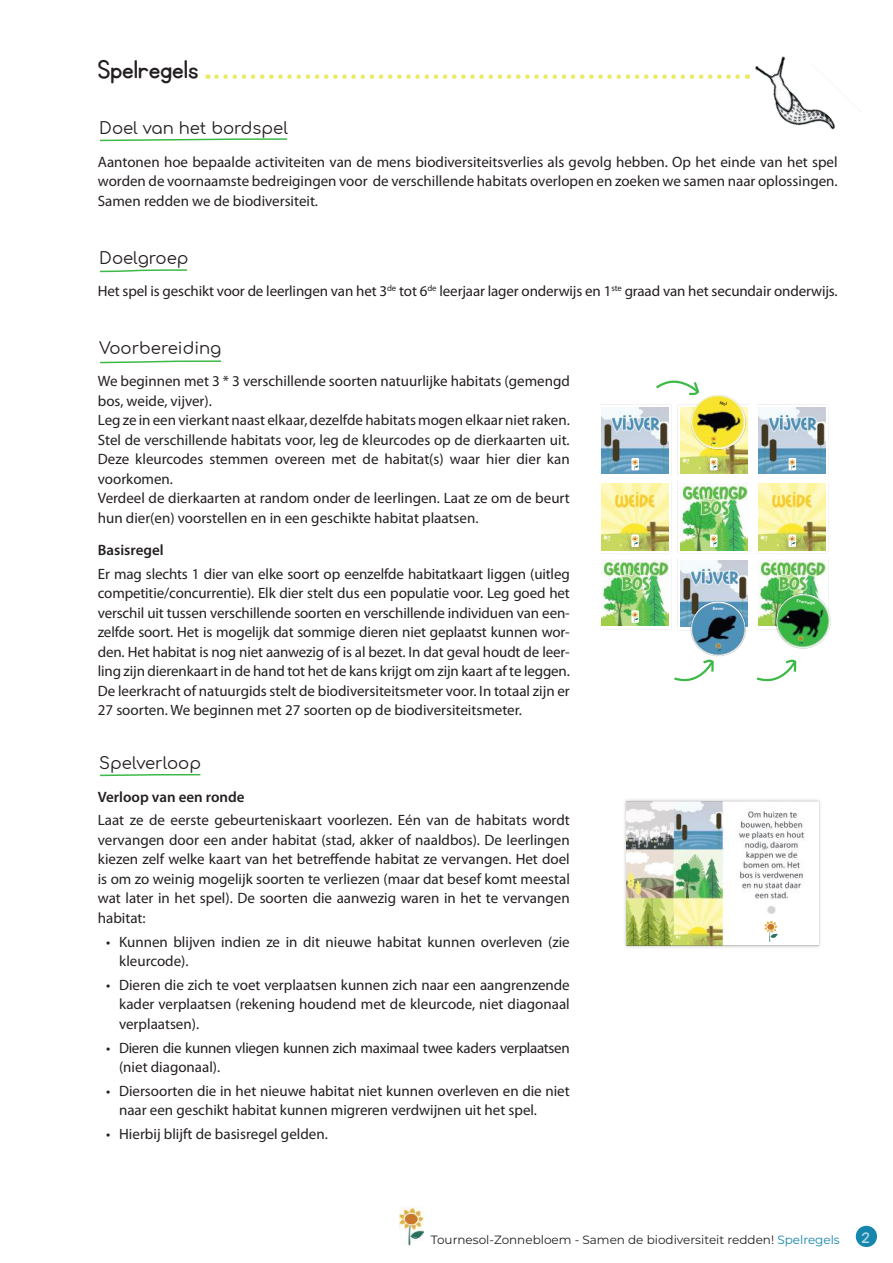
<style>
.page{position:relative;width:893px;height:1263px;background:#fff}
.page>*{position:absolute;margin:0;border:0;box-sizing:border-box;transform-origin:0 0}
.t1{font:30px "KG Primary Penmanship";color:#241f1f}
.t2{font:16.5px "Comfortaa";color:#241f1f}
.t3{font:15px/19.5px "Myriad Pro";color:#241f1f;text-align:justify}
.t4{font:15px/19.5px "Myriad Pro";letter-spacing:-.02em;color:#241f1f}
.t5{font:600 15px "Myriad Pro";color:#241f1f}
.t6{font:12px "Montserrat";color:#241f1f}
.t7{font:12px "KG Candy Cane Stripe";color:#fff}
.t8{font:600 4.35px "Myriad Pro";color:#fff}
.t9{font:600 4.35px "Myriad Pro";color:#241f1f}
.s1{color:#1587af}
</style>
<div class="page">
<div style="left:856px;top:1226px;width:21px;height:21px;background:#1587af;border-radius:50%"></div>
<img style="left:399px;top:1206px;width:24px;height:39px">
<svg style="left:99px;top:138px;width:188px;height:4px"></svg>
<svg style="left:99px;top:269px;width:89px;height:4px"></svg>
<svg style="left:99px;top:774px;width:102px;height:3px"></svg>
<svg style="left:99px;top:360px;width:123px;height:4px"></svg>
<img style="left:748px;top:56px;width:87px;height:74px">
<img style="left:759px;top:559px;width:67px;height:67px">
<svg style="left:680px;top:483px;width:68px;height:68px"></svg>
<img style="left:680px;top:484px;width:67px;height:66px">
<div style="left:710px;top:535px;width:7px;height:12px;background:#fff"></div>
<svg style="left:710px;top:536px;width:7px;height:10px"></svg>
<div style="left:599px;top:557px;width:73px;height:72px;background:#fbfbfb"></div>
<div style="left:600px;top:557px;width:71px;height:72px;background:#fff"></div>
<img style="left:602px;top:559px;width:66px;height:67px">
<svg style="left:631px;top:610px;width:8px;height:13px"></svg>
<svg style="left:632px;top:612px;width:6px;height:10px"></svg>
<div style="left:677px;top:404px;width:73px;height:73px;background:#241f1f;opacity:.3"></div>
<svg style="left:678px;top:405px;width:71px;height:71px"></svg>
<img style="left:680px;top:452px;width:67px;height:21px">
<div style="left:710px;top:458px;width:7px;height:12px;background:#fff"></div>
<svg style="left:710px;top:459px;width:7px;height:10px"></svg>
<svg style="left:601px;top:483px;width:68px;height:68px"></svg>
<img style="left:602px;top:484px;width:66px;height:66px">
<div style="left:631px;top:534px;width:8px;height:13px;background:#fff"></div>
<svg style="left:632px;top:536px;width:6px;height:10px"></svg>
<svg style="left:758px;top:483px;width:68px;height:68px"></svg>
<img style="left:759px;top:484px;width:67px;height:66px">
<div style="left:788px;top:534px;width:8px;height:13px;background:#fff"></div>
<svg style="left:789px;top:536px;width:6px;height:10px"></svg>
<svg style="left:758px;top:416px;width:68px;height:58px"></svg>
<img style="left:759px;top:407px;width:67px;height:66px">
<div style="left:789px;top:458px;width:7px;height:12px;background:#fff"></div>
<svg style="left:789px;top:459px;width:7px;height:10px"></svg>
<div style="left:599px;top:404px;width:73px;height:73px;background:#241f1f;opacity:.3"></div>
<svg style="left:600px;top:405px;width:71px;height:71px"></svg>
<img style="left:602px;top:407px;width:67px;height:66px">
<svg style="left:631px;top:458px;width:8px;height:12px"></svg>
<svg style="left:632px;top:459px;width:6px;height:10px"></svg>
<div style="left:677px;top:558px;width:73px;height:72px;background:#241f1f;opacity:.3"></div>
<svg style="left:678px;top:559px;width:71px;height:71px"></svg>
<img style="left:680px;top:561px;width:67px;height:66px">
<svg style="left:756px;top:659px;width:41px;height:23px"></svg>
<div style="left:690px;top:601px;width:56px;height:55px;background:#241f1f;opacity:.3"></div>
<img style="left:692px;top:602px;width:53px;height:53px">
<svg style="left:674px;top:643px;width:50px;height:39px"></svg>
<img style="left:775px;top:592px;width:56px;height:57px">
<div style="left:623px;top:798px;width:199px;height:152px;background:#241f1f;opacity:.3"></div>
<img style="left:626px;top:801px;width:193px;height:145px">
<svg style="left:216px;top:74px;width:532px;height:5px"></svg>
<img style="left:653px;top:380px;width:95px;height:72px">
<h1 class="t1" style="left:98px;top:55px;width:102px">Spelregels</h1>
<p class="t2" style="left:99px;top:114px;width:190px">Doel van het bordspel</p>
<p class="t3" style="left:98px;top:152px;width:741px">Aantonen hoe bepaalde activiteiten van de mens biodiversiteitsverlies als gevolg hebben. Op het einde van het spel worden de voornaamste bedreigingen voor de verschillende habitats overlopen en zoeken we samen naar oplossingen.<br>Samen redden we de biodiversiteit.</p>
<p class="t2" style="left:99px;top:243px;width:91px">Doelgroep</p>
<p class="t3" style="left:98px;top:281px;width:741px">Het spel is geschikt voor de leerlingen van het 3<sup>de</sup> tot 6<sup>de</sup> leerjaar lager onderwijs en 1<sup>ste</sup> graad van het secundair onderwijs.</p>
<p class="t9" style="left:693px;top:283px;width:14px;rotate:15deg">Konijn</p>
<p class="t2" style="left:99px;top:333px;width:124px">Voorbereiding</p>
<p class="t3" style="left:98px;top:371px;width:474px;text-align:left">We beginnen met 3 * 3 verschillende soorten natuurlijke habitats (gemengd bos, weide, vijver).<br>Leg ze in een vierkant naast elkaar, dezelfde habitats mogen elkaar niet raken.<br>Stel de verschillende habitats voor, leg de kleurcodes op de dierkaarten uit.<br>Deze kleurcodes stemmen overeen met de habitat(s) waar hier dier kan voorkomen.<br>Verdeel de dierkaarten at random onder de leerlingen. Laat ze om de beurt hun dier(en) voorstellen en in een geschikte habitat plaatsen.</p>
<p class="t5" style="left:98px;top:541px;width:67px">Basisregel</p>
<p class="t3" style="left:98px;top:564px;width:474px">Er mag slechts 1 dier van elke soort op eenzelfde habitatkaart liggen (uitleg competitie/concurrentie). Elk dier stelt dus een populatie voor. Leg goed het verschil uit tussen verschillende soorten en verschillende individuen van een&shy;zelfde soort. Het is mogelijk dat sommige dieren niet geplaatst kunnen wor&shy;den. Het habitat is nog niet aanwezig of is al bezet. In dat geval houdt de leer&shy;ling zijn dierenkaart in de hand tot het de kans krijgt om zijn kaart af te leggen.<br>De leerkracht of natuurgids stelt de biodiversiteitsmeter voor. In totaal zijn er 27 soorten. We beginnen met 27 soorten op de biodiversiteitsmeter.</p>
<p class="t2" style="left:99px;top:748px;width:103px">Spelverloop</p>
<p class="t5" style="left:98px;top:787px;width:148px">Verloop van een ronde</p>
<p class="t3" style="left:98px;top:810px;width:474px">Laat ze de eerste gebeurteniskaart voorlezen. Eén van de habitats wordt vervangen door een ander habitat (stad, akker of naaldbos). De leerlingen kiezen zelf welke kaart van het betreffende habitat ze vervangen. Het doel is om zo weinig mogelijk soorten te verliezen (maar dat besef komt meestal wat later in het spel). De soorten die aanwezig waren in het te vervangen habitat:</p>
<p class="t3" style="left:119px;top:931px;width:452px;text-indent:-13px">• Kunnen blijven indien ze in dit nieuwe habitat kunnen overleven (zie kleurcode).</p>
<p class="t3" style="left:119px;top:975px;width:452px;text-indent:-13px">• Dieren die zich te voet verplaatsen kunnen zich naar een aangrenzende kader verplaatsen (rekening houdend met de kleurcode, niet diagonaal verplaatsen).</p>
<p class="t4" style="left:119px;top:1037px;width:452px;text-indent:-13px">• Dieren die kunnen vliegen kunnen zich maximaal twee kaders verplaatsen (niet diagonaal).</p>
<p class="t3" style="left:119px;top:1081px;width:452px;text-indent:-13px">• Diersoorten die in het nieuwe habitat niet kunnen overleven en die niet naar een geschikt habitat kunnen migreren verdwijnen uit het spel.</p>
<p class="t3" style="left:106px;top:1124px;width:223px">• Hierbij blijft de basisregel gelden.</p>
<p class="t8" style="left:713px;top:606px;width:12px">Bever</p>
<p class="t8" style="left:797px;top:598px;width:20px;rotate:8deg">Everzwijn</p>
<p class="t6" style="left:431px;top:1232px;width:410px">Tournesol-Zonnebloem - Samen de biodiversiteit redden! <span class="s1">Spelregels</span></p>
<p class="t7" style="left:861px;top:1230px;width:10px">2</p>
</div>
